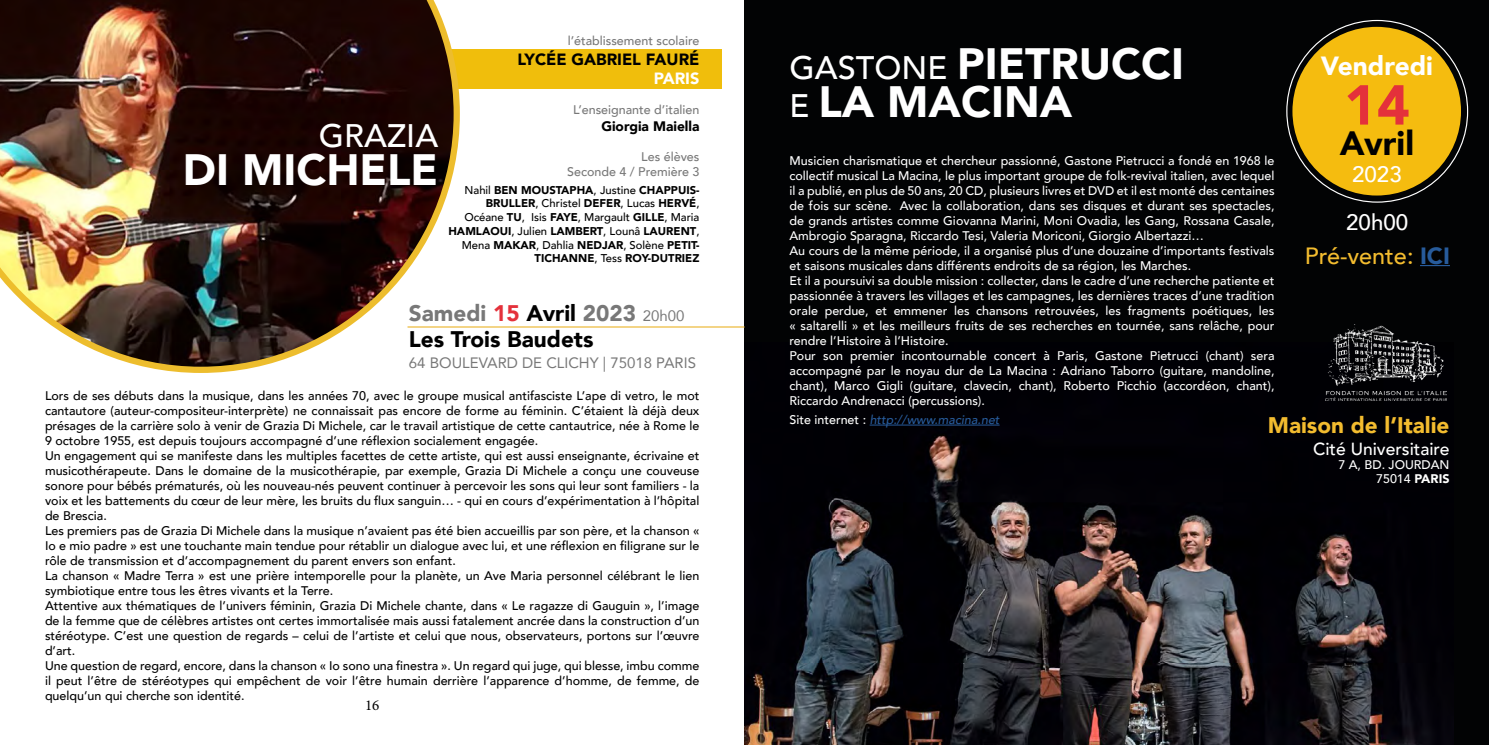
<style>
.page{position:relative;width:1489px;height:745px;background:#fff}
.page>*{position:absolute;margin:0;border:0;box-sizing:border-box;transform-origin:0 0}
.t1{font:900 55.5px "Avenir";color:#e4313b}
.t2{font:900 43.75px/37.5px "Avenir";color:#fff}
.t3{font:900 33.62px "Avenir";color:#000}
.t4{font:500 32.5px "Avenir";color:#fff}
.t5{font:900 26.25px "Avenir";color:#fff}
.t6{font:500 23.5px "Avenir";color:#f3bc2f}
.t7{font:900 22.5px/25.9px "Avenir";color:#000}
.t8{font:900 22.5px "Avenir";color:#f3bc2f}
.t9{font:500 22.25px "Avenir";color:#fff}
.t10{font:500 17.5px "Avenir";color:#fff}
.t11{font:900 16.25px "Avenir";color:#000}
.t12{font:900 16.25px "Avenir";color:#fff}
.t13{font:15px "Avenir";color:#787878}
.t14{font:15px "Minion Pro";color:#000}
.t15{font:900 13.75px "Avenir";color:#000}
.t16{font:500 12.5px/15px "Avenir";color:#000}
.t17{font:500 12.5px/15px "Avenir";color:#fff}
.t18{font:500 12.5px/15px "Avenir";color:#787878;text-align:right}
.t19{font:italic 500 12.5px "Avenir";color:#275b9b}
.t20{font:900 11.25px/13.8px "Avenir";color:#000;text-align:right}
.s1{font-weight:500}
.s2{color:#787878}
.s3{color:#e4313b}
.s4{font-weight:400;font-size:15px;color:#787878}
.s5{font-weight:500;font-size:32.5px}
.s6{font-style:normal;color:#fff}
.s7{font-weight:900;color:#275b9b}
.s8{font-weight:900}
</style>
<div class="page">
<div style="left:446px;top:49px;width:276px;height:40px;background:#f0be0c"></div>
<div style="left:744px;top:0;width:744px;height:744px;background:#020304"></div>
<img style="left:0;top:0;width:460px;height:373px">
<img style="left:744px;top:391px;width:703px;height:353px">
<hr style="left:869px;top:424px;width:130px;height:1px;background:#275b9b">
<div style="left:1292px;top:27px;width:168px;height:168px;background:#f5bc0f;border-radius:50%"></div>
<img style="left:1325px;top:324px;width:121px;height:76px">
<hr style="left:407px;top:326px;width:337px;height:1px;background:#edbb3e">
<hr style="left:1419px;top:265px;width:30px;height:1px;background:#275b9b">
<h3 class="t4" style="left:319px;top:107px;width:121px">GRAZIA</h3>
<h2 class="t2" style="left:183px;top:149px;width:257px">DI MICHELE</h2>
<p class="t18" style="left:567px;top:33px;width:133px">l’établissement scolaire</p>
<h3 class="t11" style="left:517px;top:45px;width:183px">LYCÉE GABRIEL FAURÉ</h3>
<h3 class="t12" style="left:653px;top:65px;width:47px">PARIS</h3>
<p class="t18" style="left:573px;top:102px;width:128px">L’enseignante d’italien</p>
<p class="t15" style="left:601px;top:114px;width:100px">Giorgia Maiella</p>
<p class="t18" style="left:567px;top:148px;width:134px">Les élèves<br>Seconde 4 / Première 3</p>
<p class="t20" style="left:448px;top:182px;width:252px"><span class="s1">Nahil</span> BEN MOUSTAPHA<span class="s1">, Justine</span> CHAPPUIS-BRULLER<span class="s1">, Christel</span> DEFER<span class="s1">, Lucas</span> HERVÉ<span class="s1">, Océane</span> TU<span class="s1">, Isis</span> FAYE<span class="s1">, Margault</span> GILLE<span class="s1">, Maria </span>HAMLAOUI<span class="s1">, Julien</span> LAMBERT<span class="s1">, Lounâ</span> LAURENT<span class="s1">, Mena</span> MAKAR<span class="s1">, Dahlia</span> NEDJAR<span class="s1">, Solène</span> PETIT-TICHANNE<span class="s1">, Tess</span> ROY-DUTRIEZ</p>
<h3 class="t7" style="left:409px;top:299px;width:277px"><span class="s2">Samedi</span> <span class="s3">15</span> Avril <span class="s2">2023</span> <span class="s4">20h00<br></span>Les Trois Baudets</h3>
<p class="t13" style="left:409px;top:351px;width:288px">64 BOULEVARD DE CLICHY | 75018 PARIS</p>
<p class="t16" style="left:45px;top:387px;width:656px">Lors de ses débuts dans la musique, dans les années 70, avec le groupe musical antifasciste L’ape di vetro, le mot cantautore (auteur-compositeur-interprète) ne connaissait pas encore de forme au féminin. C’étaient là déjà deux présages de la carrière solo à venir de Grazia Di Michele, car le travail artistique de cette cantautrice, née à Rome le 9 octobre 1955, est depuis toujours accompagné d’une réflexion socialement engagée.<br>Un engagement qui se manifeste dans les multiples facettes de cette artiste, qui est aussi enseignante, écrivaine et musicothérapeute. Dans le domaine de la musicothérapie, par exemple, Grazia Di Michele a conçu une couveuse sonore pour bébés prématurés, où les nouveau-nés peuvent continuer à percevoir les sons qui leur sont familiers - la voix et les battements du cœur de leur mère, les bruits du flux sanguin… - qui en cours d’expérimentation à l’hôpital de Brescia.<br>Les premiers pas de Grazia Di Michele dans la musique n’avaient pas été bien accueillis par son père, et la chanson « Io e mio padre » est une touchante main tendue pour rétablir un dialogue avec lui, et une réflexion en filigrane sur le rôle de transmission et d’accompagnement du parent envers son enfant.<br>La chanson « Madre Terra » est une prière intemporelle pour la planète, un Ave Maria personnel célébrant le lien symbiotique entre tous les êtres vivants et la Terre.<br>Attentive aux thématiques de l’univers féminin, Grazia Di Michele chante, dans « Le ragazze di Gauguin », l’image de la femme que de célèbres artistes ont certes immortalisée mais aussi fatalement ancrée dans la construction d’un stéréotype. C’est une question de regards – celui de l’artiste et celui que nous, observateurs, portons sur l’œuvre d’art.<br>Une question de regard, encore, dans la chanson « Io sono una finestra ». Un regard qui juge, qui blesse, imbu comme il peut l’être de stéréotypes qui empêchent de voir l’être humain derrière l’apparence d’homme, de femme, de quelqu’un qui cherche son identité.</p>
<p class="t14" style="left:365px;top:695px;width:16px">16</p>
<h2 class="t2" style="left:789px;top:44px;width:396px"><span class="s5">GASTONE</span> PIETRUCCI<br><span class="s5">E</span> LA MACINA</h2>
<p class="t17" style="left:789px;top:152px;width:486px">Musicien charismatique et chercheur passionné, Gastone Pietrucci a fondé en 1968 le collectif musical La Macina, le plus important groupe de folk-revival italien, avec lequel il a publié, en plus de 50 ans, 20 CD, plusieurs livres et DVD et il est monté des centaines de fois sur scène. Avec la collaboration, dans ses disques et durant ses spectacles, de grands artistes comme Giovanna Marini, Moni Ovadia, les Gang, Rossana Casale, Ambrogio Sparagna, Riccardo Tesi, Valeria Moriconi, Giorgio Albertazzi…<br>Au cours de la même période, il a organisé plus d’une douzaine d’importants festivals et saisons musicales dans différents endroits de sa région, les Marches.<br>Et il a poursuivi sa double mission : collecter, dans le cadre d’une recherche patiente et passionnée à travers les villages et les campagnes, les dernières traces d’une tradition orale perdue, et emmener les chansons retrouvées, les fragments poétiques, les « saltarelli » et les meilleurs fruits de ses recherches en tournée, sans relâche, pour rendre l’Histoire à l’Histoire.<br>Pour son premier incontournable concert à Paris, Gastone Pietrucci (chant) sera accompagné par le noyau dur de La Macina : Adriano Taborro (guitare, mandoline, chant), Marco Gigli (guitare, clavecin, chant), Roberto Picchio (accordéon, chant), Riccardo Andrenacci (percussions).</p>
<p class="t19" style="left:789px;top:412px;width:211px"><span class="s6">Site internet :</span> http://www.macina.net</p>
<h3 class="t5" style="left:1320px;top:44px;width:114px">Vendredi</h3>
<h1 class="t1" style="left:1343px;top:58px;width:67px">14</h1>
<h3 class="t3" style="left:1339px;top:114px;width:76px">Avril</h3>
<h3 class="t9" style="left:1351px;top:154px;width:51px">2023</h3>
<h3 class="t9" style="left:1345px;top:202px;width:63px">20h00</h3>
<h3 class="t6" style="left:1304px;top:235px;width:147px">Pré-vente: <span class="s7">ICI</span></h3>
<h3 class="t8" style="left:1267px;top:406px;width:183px">Maison de l’Italie</h3>
<h3 class="t10" style="left:1312px;top:433px;width:138px">Cité Universitaire</h3>
<p class="t17" style="left:1338px;top:456px;width:113px;line-height:13.8px;text-align:right">7 A, BD. JOURDAN<br>75014 <span class="s8">PARIS</span></p>
</div>
